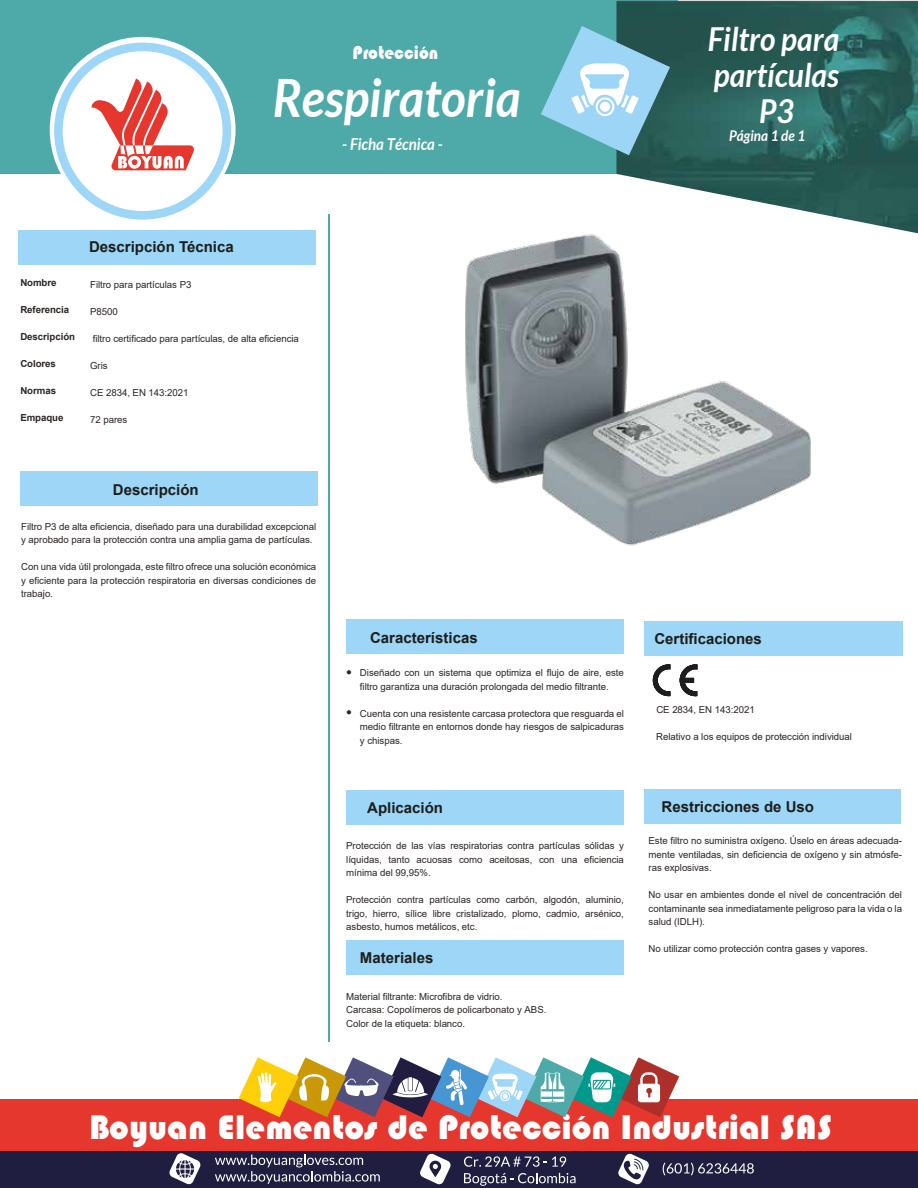
<style>
.page{position:relative;width:918px;height:1188px;background:#fff}
.page>*{position:absolute;margin:0;border:0;box-sizing:border-box;transform-origin:0 0}
.t1{font:italic 700 52.95px "Lato";color:#fff;scale:.91 1}
.t2{font:800 35.4px "Blippo";color:#fff}
.t3{font:italic 700 33px/36.2px "Lato";color:#fff;text-align:center;scale:.91 1}
.t4{font:19.2px "Blippo";color:#fff;scale:.91 1}
.t5{font:italic 700 16.5px "Lato";color:#fff;scale:.91 1}
.t6{font:700 15px "Arial";color:#1d1d1b}
.t7{font:italic 700 14.85px "Lato";color:#fff;scale:.91 1}
.t8{font:9.6px/13.5px "Arial";letter-spacing:-.005em;color:#2b2523;text-align:justify}
.t9{font:700 9.6px "Arial";letter-spacing:-.005em;color:#2b2523}
</style>
<div class="page">
<div style="left:0;top:1px;width:678px;height:173px;background:#4eaaa8"></div>
<img style="left:616px;top:1px;width:302px;height:232px">
<svg style="left:50px;top:37px;width:186px;height:183px"></svg>
<div style="left:0;top:1150px;width:918px;height:38px;background:#201e40"></div>
<svg style="left:464px;top:1156px;width:102px;height:11px"></svg>
<svg style="left:618px;top:1153px;width:31px;height:32px"></svg>
<svg style="left:169px;top:1153px;width:32px;height:32px"></svg>
<svg style="left:420px;top:1153px;width:31px;height:32px"></svg>
<svg style="left:464px;top:1173px;width:112px;height:13px"></svg>
<svg style="left:215px;top:1155px;width:165px;height:29px"></svg>
<svg style="left:663px;top:1163px;width:91px;height:13px"></svg>
<div style="left:0;top:1099px;width:918px;height:51px;background:#e6372e"></div>
<svg style="left:239px;top:1057px;width:440px;height:60px"></svg>
<hr style="left:328px;top:215px;width:2px;height:827px;background:#4eaaa8">
<div style="left:644px;top:622px;width:258px;height:34px;background:#9dd6f6"></div>
<div style="left:18px;top:231px;width:297px;height:34px;background:#9dd6f6"></div>
<div style="left:20px;top:471px;width:298px;height:34px;background:#9dd6f6"></div>
<div style="left:346px;top:620px;width:278px;height:34px;background:#9dd6f6"></div>
<div style="left:346px;top:790px;width:278px;height:34px;background:#9dd6f6"></div>
<div style="left:644px;top:789px;width:257px;height:34px;background:#9dd6f6"></div>
<div style="left:346px;top:940px;width:278px;height:34px;background:#9dd6f6"></div>
<svg style="left:541px;top:26px;width:129px;height:129px"></svg>
<div style="left:600px;top:102px;width:10px;height:10px;background:#fff;border-radius:50%"></div>
<svg style="left:680px;top:664px;width:17px;height:32px"></svg>
<svg style="left:653px;top:664px;width:17px;height:32px"></svg>
<img style="left:465px;top:227px;width:360px;height:319px">
<h3 class="t4" style="left:352px;top:42px;width:96px">Protección</h3>
<h1 class="t1" style="left:273px;top:67px;width:274px">Respiratoria</h1>
<h3 class="t5" style="left:342px;top:134px;width:112px">- Ficha Técnica -</h3>
<p class="t9" style="left:20px;top:276px;width:38px">Nombre</p>
<p class="t9" style="left:20px;top:303px;width:50px">Referencia</p>
<p class="t9" style="left:20px;top:330px;width:56px">Descripción</p>
<p class="t9" style="left:20px;top:357px;width:37px">Colores</p>
<p class="t9" style="left:20px;top:384px;width:37px">Normas</p>
<p class="t9" style="left:20px;top:411px;width:45px">Empaque</p>
<h3 class="t6" style="left:89px;top:236px;width:146px">Descripción Técnica</h3>
<p class="t8" style="left:90px;top:278px;width:103px">Filtro para partículas P3</p>
<p class="t8" style="left:90px;top:305px;width:29px">P8500</p>
<p class="t8" style="left:93px;top:332px;width:208px">filtro certificado para partículas, de alta eficiencia</p>
<p class="t8" style="left:90px;top:359px;width:19px">Gris</p>
<p class="t8" style="left:90px;top:386px;width:100px">CE 2834, EN 143:2021</p>
<p class="t8" style="left:90px;top:413px;width:39px">72 pares</p>
<h3 class="t6" style="left:113px;top:479px;width:87px">Descripción</h3>
<p class="t8" style="left:21px;top:519px;width:297px">Filtro P3 de alta eficiencia, diseñado para una durabilidad excepcional y aprobado para la protección contra una amplia gama de partículas.</p>
<p class="t8" style="left:21px;top:560px;width:297px">Con una vida útil prolongada, este filtro ofrece una solución económica y eficiente para la protección respiratoria en diversas condiciones de trabajo.</p>
<h3 class="t6" style="left:370px;top:627px;width:109px">Características</h3>
<h3 class="t3" style="left:708px;top:22px;width:146px">Filtro para partículas<br>P3</h3>
<h3 class="t7" style="left:729px;top:127px;width:85px">Página 1 de 1</h3>
<h3 class="t6" style="left:654px;top:628px;width:109px">Certificaciones</h3>
<p class="t8" style="left:360px;top:666px;width:265px">Diseñado con un sistema que optimiza el flujo de aire, este filtro garantiza una duración prolongada del medio filtrante.</p>
<p class="t8" style="left:360px;top:706px;width:266px">Cuenta con una resistente carcasa protectora que resguarda el medio filtrante en entornos donde hay riesgos de salpicaduras y chispas.</p>
<p class="t8" style="left:346px;top:664px;width:7px">●</p>
<p class="t8" style="left:346px;top:705px;width:7px">●</p>
<p class="t8" style="left:656px;top:703px;width:100px">CE 2834, EN 143:2021</p>
<p class="t8" style="left:656px;top:730px;width:197px">Relativo a los equipos de protección individual</p>
<h3 class="t6" style="left:367px;top:797px;width:77px">Aplicación</h3>
<h3 class="t6" style="left:662px;top:796px;width:154px">Restricciones de Uso</h3>
<p class="t8" style="left:346px;top:839px;width:279px">Protección de las vías respiratorias contra partículas sólidas y líquidas, tanto acuosas como aceitosas, con una eficiencia mínima del 99,95%.</p>
<p class="t8" style="left:346px;top:893px;width:279px">Protección contra partículas como carbón, algodón, aluminio, trigo, hierro, sílice libre cristalizado, plomo, cadmio, arsénico, asbesto, humos metálicos, etc.</p>
<h3 class="t6" style="left:360px;top:947px;width:75px">Materiales</h3>
<p class="t8" style="left:346px;top:989px;width:202px;text-align:left">Material filtrante: Microfibra de vidrio.<br>Carcasa: Copolímeros de policarbonato y ABS.<br>Color de la etiqueta: blanco.</p>
<p class="t8" style="left:649px;top:834px;width:255px">Este filtro no suministra oxígeno. Úselo en áreas adecuada&shy;mente ventiladas, sin deficiencia de oxígeno y sin atmósfe&shy;ras explosivas.</p>
<p class="t8" style="left:649px;top:888px;width:255px">No usar en ambientes donde el nivel de concentración del contaminante sea inmediatamente peligroso para la vida o la salud (IDLH).</p>
<p class="t8" style="left:649px;top:942px;width:221px">No utilizar como protección contra gases y vapores.</p>
<h2 class="t2" style="left:89px;top:1107px;width:745px">Boyuan Elementos de Protección Industrial SAS</h2>
</div>
